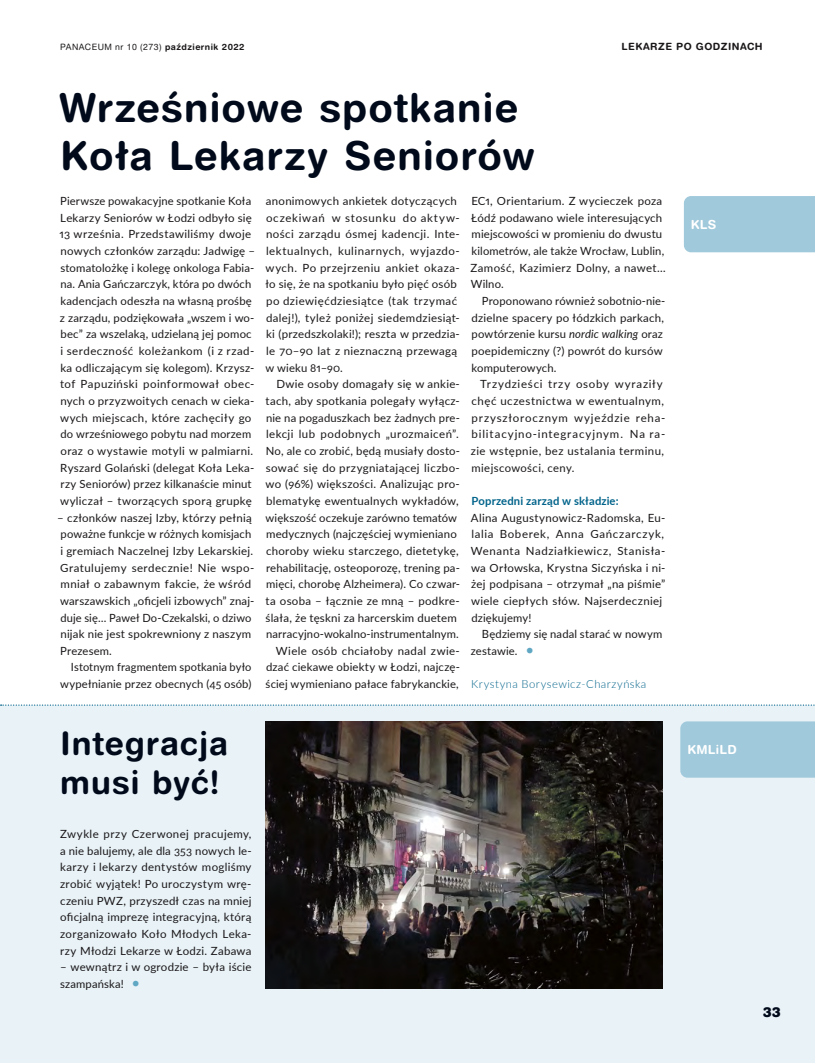
<style>
.page{position:relative;width:815px;height:1063px;background:#fff}
.page>*{position:absolute;margin:0;border:0;box-sizing:border-box;transform-origin:0 0}
.P_tytuł_1{font:700 40px/48px "Switzer Rnd EFN";letter-spacing:.03em;color:#000a1a}
.P_tytuł_2{font:700 32.5px/39px "Switzer Rnd EFN";letter-spacing:.025em;color:#000a1a}
.t1{font:13.75px "Switzer Rnd EFN Black";color:#000a1a}
.P_tekst_na_plakietce{font:700 12.5px "Switzer Rnd EFN";letter-spacing:.025em;color:#fff}
.P_tekst_pierwszy_aka{font:11.25px/16.6px "Lato";letter-spacing:.02em;color:#1a1719}
.P_tekst{font:11.25px/16.6px "Lato";letter-spacing:.02em;color:#1a1719}
.P_tekst-2{font:11.25px/16.6px "Lato";letter-spacing:.06em;color:#1a1719}
.P_autor_artykułu_2{font:300 11.25px "Lato";letter-spacing:.04em;color:#00638a}
.P_śródtytuł_1{font:700 11.25px "Lato";letter-spacing:.015em;color:#00638a}
.t2{font:700 10px "Switzer Rnd EFN";letter-spacing:.05em;color:#1a1719}
.t3{font:8.75px "Switzer Rnd EFN";letter-spacing:.05em;color:#1a1719}
.s1{font-weight:700}
.s2{font-style:italic}
.s3{font-size:15px;color:#5fa7c3}
</style>
<div class="page">
<div style="left:684px;top:196px;width:131px;height:56px;background:#a0c9db"></div>
<div style="left:0;top:705px;width:815px;height:358px;background:#e8f2f7"></div>
<svg style="left:1px;top:704px;width:814px;height:2px"></svg>
<img style="left:266px;top:721px;width:397px;height:268px">
<div style="left:680px;top:721px;width:135px;height:57px;background:#a0c9db"></div>
<p class="t3" style="left:60px;top:41px;width:186px">PANACEUM nr 10 (273) <span class="s1">październik 2022</span></p>
<p class="t2" style="left:622px;top:40px;width:143px">LEKARZE PO GODZINACH</p>
<p class="P_tytuł_1" style="left:59px;top:83px;width:478px">Wrześniowe spotkanie<br>Koła Lekarzy Seniorów</p>
<p class="P_tekst_pierwszy_aka" style="left:59px;top:192px;width:197px">Pierwsze powakacyjne spotkanie Koła Lekarzy Seniorów w Łodzi odbyło się 13 września. Przedstawiliśmy dwoje nowych członków zarządu: Jadwigę – stomatolożkę i kolegę onkologa Fabia&shy;na. Ania Gańczarczyk, która po dwóch kadencjach odeszła na własną prośbę z zarządu, podziękowała „wszem i wo&shy;bec” za wszelaką, udzielaną jej pomoc i serdeczność koleżankom (i z rzad&shy;ka odliczającym się kolegom). Krzysz&shy;tof Papuziński poinformował obec&shy;nych o przyzwoitych cenach w cieka&shy;wych miejscach, które zachęciły go do wrześniowego pobytu nad morzem oraz o wystawie motyli w palmiarni.<br>Ryszard Golański (delegat Koła Leka&shy;rzy Seniorów) przez kilkanaście minut wyliczał – tworzących sporą grupkę</p>
<p class="P_tekst_pierwszy_aka" style="left:57px;top:509px;width:199px">– członków naszej Izby, którzy pełnią poważne funkcje w różnych komisjach<br>i gremiach Naczelnej Izby Lekarskiej.<br>Gratulujemy serdecznie! Nie wspo&shy;mniał o zabawnym fakcie, że wśród warszawskich „oficjeli izbowych” znaj&shy;duje się… Paweł Do-Czekalski, o dziwo nijak nie jest spokrewniony z naszym Prezesem.</p>
<p class="P_tekst" style="left:60px;top:659px;width:193px;text-align:right">Istotnym fragmentem spotkania było wypełnianie przez obecnych (45 osób)</p>
<p class="P_tekst" style="left:266px;top:192px;width:196px">anonimowych ankietek dotyczących oczekiwań w stosunku do aktyw&shy;ności zarządu ósmej kadencji. Inte&shy;lektualnych, kulinarnych, wyjazdo&shy;wych. Po przejrzeniu ankiet okaza&shy;ło się, że na spotkaniu było pięć osób po dziewięćdziesiątce (tak trzymać dalej!), tyleż poniżej siedemdziesiąt&shy;ki (przedszkolaki!); reszta w przedzia&shy;le 70–90 lat z nieznaczną przewagą w wieku 81–90.</p>
<p class="P_tekst" style="left:266px;top:375px;width:196px;text-indent:11px">Dwie osoby domagały się w ankie&shy;tach, aby spotkania polegały wyłącz&shy;nie na pogaduszkach bez żadnych pre&shy;lekcji lub podobnych „urozmaiceń”.<br>No, ale co zrobić, będą musiały dosto&shy;sować się do przygniatającej liczbo&shy;wo (96%) większości. Analizując pro&shy;blematykę ewentualnych wykładów, większość oczekuje zarówno tematów medycznych (najczęściej wymieniano choroby wieku starczego, dietetykę, rehabilitację, osteoporozę, trening pa&shy;mięci, chorobę Alzheimera). Co czwar&shy;ta osoba – łącznie ze mną – podkre&shy;ślała, że tęskni za harcerskim duetem narracyjno-wokalno-instrumentalnym.</p>
<p class="P_tekst" style="left:266px;top:642px;width:196px;text-align:justify;text-indent:10px">Wiele osób chciałoby nadal zwie&shy;dzać ciekawe obiekty w Łodzi, najczę&shy;ściej wymieniano pałace fabrykanckie,</p>
<p class="P_tekst" style="left:470px;top:192px;width:197px">EC1, Orientarium. Z wycieczek poza<br>Łódź podawano wiele interesujących miejscowości w promieniu do dwustu kilometrów, ale także Wrocław, Lublin,<br>Zamość, Kazimierz Dolny, a nawet…<br>Wilno.</p>
<p class="P_tekst" style="left:472px;top:292px;width:195px;text-indent:10px">Proponowano również sobotnio-nie&shy;dzielne spacery po łódzkich parkach, powtórzenie kursu <span class="s2">nordic walking</span> oraz poepidemiczny (?) powrót do kursów komputerowych.</p>
<p class="P_tekst-2" style="left:471px;top:375px;width:196px;text-indent:9px">Trzydzieści trzy osoby wyraziły chęć uczestnictwa w ewentualnym, przyszłorocznym wyjeździe reha&shy;bilitacyjno-integracyjnym. Na ra&shy;zie wstępnie, bez ustalania terminu, miejscowości, ceny.</p>
<p class="P_śródtytuł_1" style="left:471px;top:493px;width:149px">Poprzedni zarząd w składzie:</p>
<p class="P_tekst_pierwszy_aka" style="left:471px;top:509px;width:196px">Alina Augustynowicz-Radomska, Eu&shy;lalia Boberek, Anna Gańczarczyk, Wenanta Nadziałkiewicz, Stanisła&shy;wa Orłowska, Krystna Siczyńska i ni&shy;żej podpisana – otrzymał „na piśmie” wiele ciepłych słów. Najserdeczniej dziękujemy!</p>
<p class="P_tekst" style="left:471px;top:625px;width:193px;text-indent:11px">Będziemy się nadal starać w nowym zestawie. <span class="s3">•</span></p>
<p class="P_autor_artykułu_2" style="left:471px;top:676px;width:177px">Krystyna Borysewicz-Charzyńska</p>
<p class="P_tytuł_2" style="left:60px;top:723px;width:169px">Integracja musi być!</p>
<p class="P_tekst_pierwszy_aka" style="left:60px;top:825px;width:193px;text-align:justify">Zwykle przy Czerwonej pracujemy, a nie balujemy, ale dla 353 nowych le&shy;karzy i lekarzy dentystów mogliśmy zrobić wyjątek! Po uroczystym wrę&shy;czeniu PWZ, przyszedł czas na mniej oficjalną imprezę integracyjną, którą zorganizowało Koło Młodych Leka&shy;rzy Młodzi Lekarze w Łodzi. Zabawa</p>
<p class="P_tekst_pierwszy_aka" style="left:60px;top:958px;width:193px">– wewnątrz i w ogrodzie – była iście szampańska! <span class="s3">•</span></p>
<p class="P_tekst_na_plakietce" style="left:691px;top:217px;width:27px">KLS</p>
<p class="P_tekst_na_plakietce" style="left:687px;top:742px;width:51px">KMLiLD</p>
<p class="t1" style="left:763px;top:1004px;width:20px">33</p>
</div>
